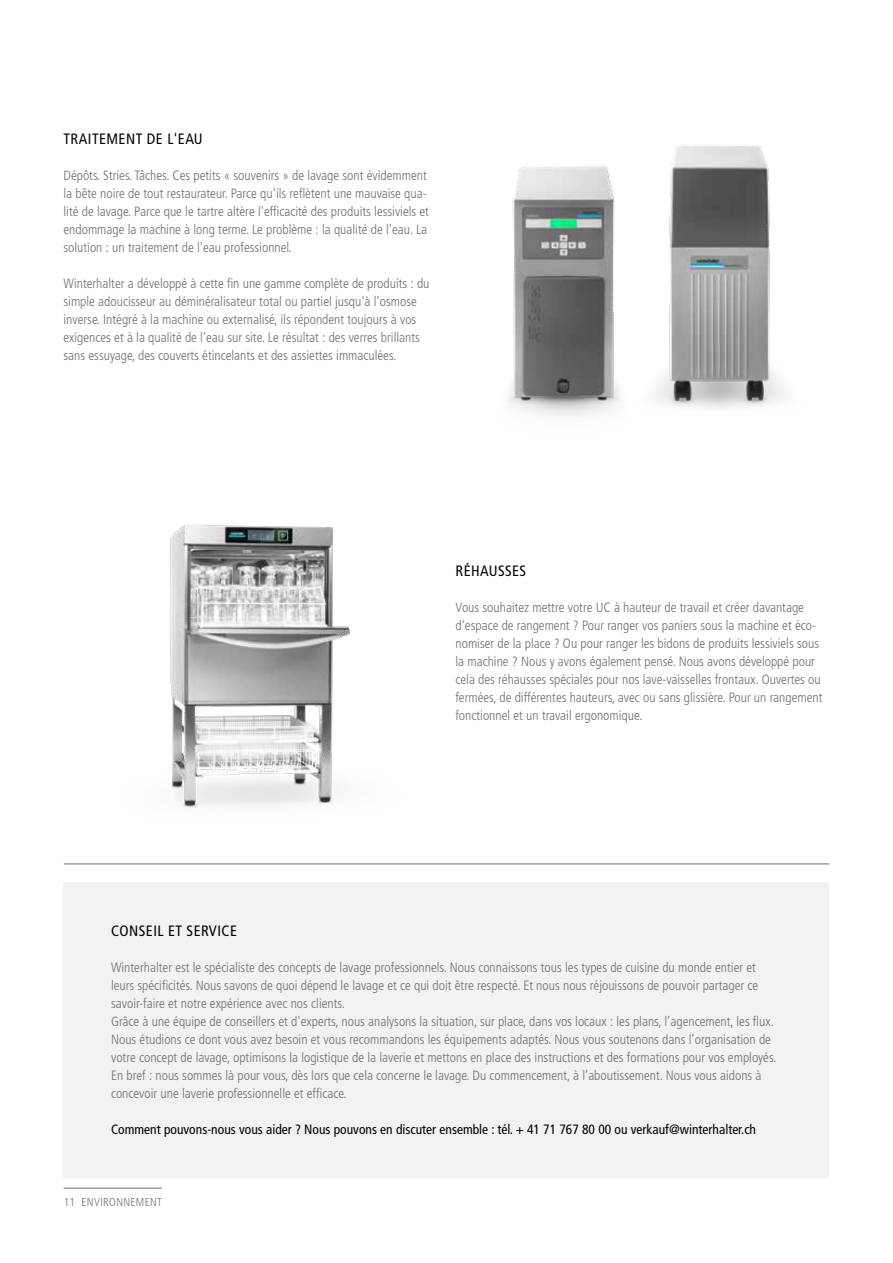
<style>
.page{position:relative;width:893px;height:1263px;background:#fff}
.page>*{position:absolute;margin:0;border:0;box-sizing:border-box;transform-origin:0 0}
.t1{font:condensed 15px "Frutiger LT Pro";letter-spacing:.03em;color:#000}
.t2{font:300 condensed 13.5px/18px "Frutiger LT Pro";color:#6f6f6e}
.t3{font:condensed 13.5px "Frutiger LT Pro";color:#000}
.t4{font:300 condensed 11.4px "Frutiger LT Pro";letter-spacing:.03em;color:#6f6f6e}
</style>
<div class="page">
<img style="left:170px;top:525px;width:180px;height:283px">
<div style="left:64px;top:882px;width:765px;height:296px;background:#f2f2f2"></div>
<hr style="left:64px;top:864px;width:765px;height:1px;background:#6f6f6e">
<img style="left:507px;top:167px;width:114px;height:249px">
<img style="left:654px;top:146px;width:131px;height:262px">
<hr style="left:64px;top:1188px;width:98px;height:1px;background:#6f6f6e">
<p class="t1" style="left:64px;top:130px;width:141px">TRAITEMENT DE L'EAU</p>
<p class="t2" style="left:64px;top:166px;width:367px">Dépôts. Stries. Tâches. Ces petits « souvenirs » de lavage sont évidemment la bête noire de tout restaurateur. Parce qu'ils reflètent une mauvaise qua&shy;lité de lavage. Parce que le tartre altère l'efficacité des produits lessiviels et endommage la machine à long terme. Le problème : la qualité de l'eau. La solution : un traitement de l'eau professionnel.</p>
<p class="t2" style="left:64px;top:274px;width:367px">Winterhalter a développé à cette fin une gamme complète de produits : du simple adoucisseur au déminéralisateur total ou partiel jusqu'à l'osmose inverse. Intégré à la machine ou externalisé, ils répondent toujours à vos exigences et à la qualité de l'eau sur site. Le résultat : des verres brillants sans essuyage, des couverts étincelants et des assiettes immaculées.</p>
<p class="t1" style="left:455px;top:562px;width:72px">RÉHAUSSES</p>
<p class="t2" style="left:455px;top:598px;width:368px">Vous souhaitez mettre votre UC à hauteur de travail et créer davantage d'espace de rangement ? Pour ranger vos paniers sous la machine et éco&shy;nomiser de la place ? Ou pour ranger les bidons de produits lessiviels sous la machine ? Nous y avons également pensé. Nous avons développé pour cela des réhausses spéciales pour nos lave-vaisselles frontaux. Ouvertes ou fermées, de différentes hauteurs, avec ou sans glissière. Pour un rangement fonctionnel et un travail ergonomique.</p>
<p class="t1" style="left:111px;top:922px;width:127px">CONSEIL ET SERVICE</p>
<p class="t2" style="left:111px;top:958px;width:667px">Winterhalter est le spécialiste des concepts de lavage professionnels. Nous connaissons tous les types de cuisine du monde entier et leurs spécificités. Nous savons de quoi dépend le lavage et ce qui doit être respecté. Et nous nous réjouissons de pouvoir partager ce savoir-faire et notre expérience avec nos clients.<br>Grâce à une équipe de conseillers et d'experts, nous analysons la situation, sur place, dans vos locaux : les plans, l’agencement, les flux.<br>Nous étudions ce dont vous avez besoin et vous recommandons les équipements adaptés. Nous vous soutenons dans l’organisation de votre concept de lavage, optimisons la logistique de la laverie et mettons en place des instructions et des formations pour vos employés.<br>En bref : nous sommes là pour vous, dès lors que cela concerne le lavage. Du commencement, à l’aboutissement. Nous vous aidons à concevoir une laverie professionnelle et efficace.</p>
<p class="t3" style="left:111px;top:1121px;width:646px">Comment pouvons-nous vous aider ? Nous pouvons en discuter ensemble : tél. + 41 71 767 80 00 ou verkauf@winterhalter.ch</p>
<p class="t4" style="left:64px;top:1196px;width:100px">11 ENVIRONNEMENT</p>
</div>
